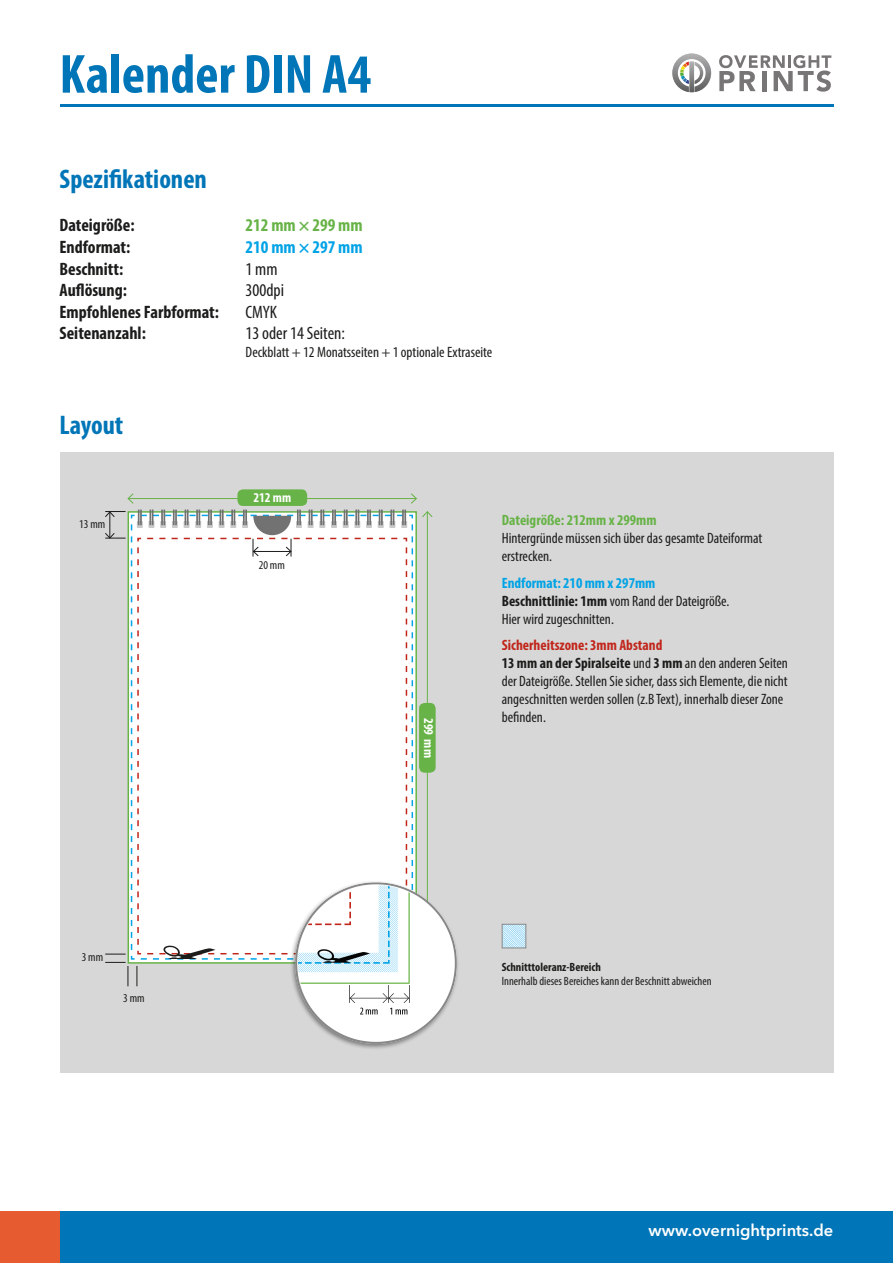
<style>
.page{position:relative;width:893px;height:1263px;background:#fff}
.page>*{position:absolute;margin:0;border:0;box-sizing:border-box;transform-origin:0 0}
.t1{font:700 condensed 55.5px "Myriad Pro";color:#0075b7}
.t2{font:700 condensed 27px "Myriad Pro";color:#0075b7}
.t3{font:700 condensed 18px "Myriad Pro";color:#1c1c1a}
.t4{font:condensed 18px "Myriad Pro";color:#1c1c1a}
.t5{font:700 condensed 18px "Myriad Pro";color:#67b347}
.t6{font:700 condensed 18px "Myriad Pro";color:#00a3e6}
.t7{font:600 16.5px "Avenir Next LT Pro";color:#fff}
.t8{font:condensed 15px/18px "Myriad Pro";color:#1c1c1a}
.t9{font:700 condensed 15px "Myriad Pro";color:#c1261b}
.t10{font:700 condensed 15px "Myriad Pro";color:#67b347}
.t11{font:700 condensed 15px "Myriad Pro";color:#00a3e6}
.t12{font:700 condensed 13.5px "Myriad Pro";color:#fff}
.t13{font:condensed 12px "Myriad Pro";color:#1c1c1a}
.t14{font:700 condensed 12px "Myriad Pro";color:#1c1c1a}
.s1{font-weight:700}
</style>
<div class="page">
<hr style="left:60px;top:104px;width:773px;height:2px;background:#0075b7">
<div style="left:60px;top:1212px;width:833px;height:51px;background:#0075b7"></div>
<div style="left:0;top:1212px;width:60px;height:51px;background:#e65b2f"></div>
<svg style="left:719px;top:55px;width:112px;height:37px"></svg>
<svg style="left:672px;top:54px;width:39px;height:38px"></svg>
<div style="left:60px;top:452px;width:773px;height:621px;background:#d7d7d7"></div>
<div style="left:237px;top:489px;width:70px;height:17px;background:#67b347;border-radius:6px"></div>
<div style="left:419px;top:703px;width:17px;height:70px;background:#67b347;border-radius:6px"></div>
<img style="left:294px;top:906px;width:164px;height:143px">
<img style="left:504px;top:926px;width:20px;height:20px">
<div style="left:502px;top:924px;width:24px;height:24px;border:1px solid #878788"></div>
<svg style="left:105px;top:493px;width:328px;height:493px"></svg>
<p class="t1" style="left:60px;top:39px;width:313px">Kalender DIN A4</p>
<p class="t2" style="left:60px;top:162px;width:149px">Spezifikationen</p>
<p class="t3" style="left:60px;top:214px;width:77px">Dateigröße:</p>
<p class="t5" style="left:246px;top:214px;width:119px">212 mm × 299 mm</p>
<p class="t3" style="left:60px;top:236px;width:72px">Endformat:</p>
<p class="t6" style="left:246px;top:236px;width:119px">210 mm × 297 mm</p>
<p class="t3" style="left:60px;top:257px;width:65px">Beschnitt:</p>
<p class="t4" style="left:246px;top:258px;width:34px">1 mm</p>
<p class="t3" style="left:60px;top:279px;width:69px">Auflösung:</p>
<p class="t4" style="left:246px;top:279px;width:40px">300dpi</p>
<p class="t3" style="left:60px;top:301px;width:161px">Empfohlenes Farbformat:</p>
<p class="t4" style="left:246px;top:301px;width:33px">CMYK</p>
<p class="t3" style="left:60px;top:322px;width:88px">Seitenanzahl:</p>
<p class="t4" style="left:246px;top:323px;width:101px">13 oder 14 Seiten:</p>
<p class="t8" style="left:246px;top:343px;width:248px">Deckblatt + 12 Monatsseiten + 1 optionale Extraseite</p>
<p class="t2" style="left:60px;top:408px;width:65px">Layout</p>
<p class="t13" style="left:79px;top:516px;width:28px">13 mm</p>
<p class="t12" style="left:253px;top:489px;width:39px">212 mm</p>
<p class="t13" style="left:259px;top:558px;width:28px">20 mm</p>
<p class="t12" style="left:437px;top:718px;width:41px;rotate:90deg">299 mm</p>
<p class="t10" style="left:502px;top:511px;width:156px">Dateigröße: 212mm x 299mm</p>
<p class="t8" style="left:502px;top:529px;width:262px">Hintergründe müssen sich über das gesamte Dateiformat erstrecken.</p>
<p class="t11" style="left:502px;top:573px;width:155px">Endformat: 210 mm x 297mm</p>
<p class="t8" style="left:502px;top:592px;width:229px"><span class="s1">Beschnittlinie: 1mm</span> vom Rand der Dateigröße.</p>
<p class="t8" style="left:502px;top:610px;width:114px">Hier wird zugeschnitten.</p>
<p class="t9" style="left:502px;top:636px;width:162px">Sicherheitszone: 3mm Abstand</p>
<p class="t8" style="left:502px;top:654px;width:288px"><span class="s1">13 mm an der Spiralseite</span> und <span class="s1">3 mm</span> an den anderen Seiten der Dateigröße. Stellen Sie sicher, dass sich Elemente, die nicht angeschnitten werden sollen (z.B Text), innerhalb dieser Zone befinden.</p>
<p class="t13" style="left:82px;top:950px;width:23px">3 mm</p>
<p class="t13" style="left:123px;top:991px;width:23px">3 mm</p>
<p class="t14" style="left:502px;top:959px;width:101px">Schnitttoleranz-Bereich</p>
<p class="t13" style="left:502px;top:974px;width:211px">Innerhalb dieses Bereiches kann der Beschnitt abweichen</p>
<p class="t7" style="left:649px;top:1220px;width:186px">www.overnightprints.de</p>
</div>
